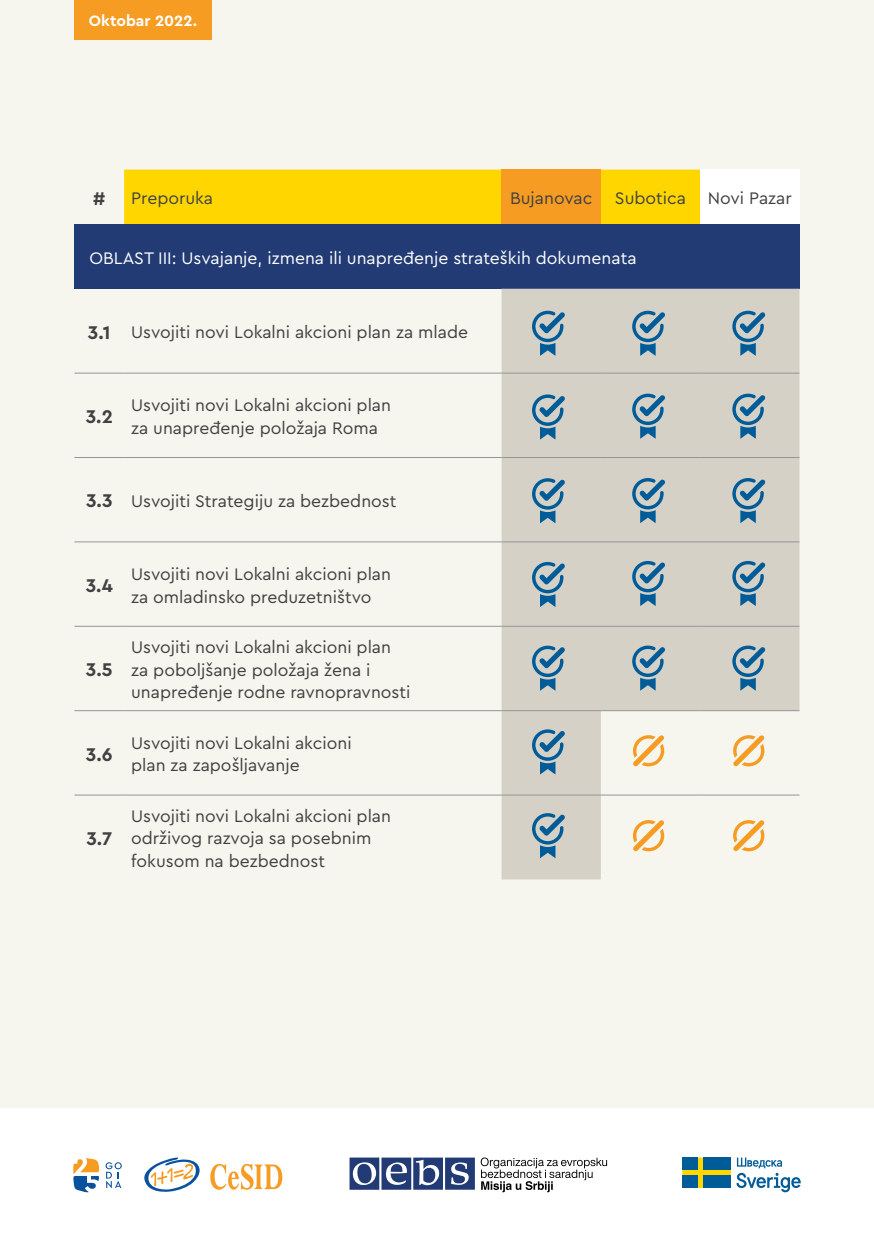
<style>
.page{position:relative;width:874px;height:1241px;background:#fff}
.page>*{position:absolute;margin:0;border:0;box-sizing:border-box;transform-origin:0 0}
.t1{font:700 19.25px "Cera Pro";color:#414042}
.t2{font:17.5px/22.8px "Cera Pro";color:#414042}
.t3{font:17.5px "Cera Pro";color:#fff}
.t4{font:700 15.75px "Cera Pro";color:#fff}
.s1{font-weight:700;font-size:19.25px}
</style>
<div class="page">
<div style="left:0;top:0;width:873px;height:1240px;background:#f6f6ee"></div>
<div style="left:0;top:1108px;width:873px;height:132px;background:#fff"></div>
<svg style="left:480px;top:1157px;width:126px;height:34px"></svg>
<svg style="left:349px;top:1157px;width:125px;height:32px"></svg>
<svg style="left:144px;top:1157px;width:138px;height:35px"></svg>
<svg style="left:105px;top:1162px;width:17px;height:25px"></svg>
<svg style="left:73px;top:1158px;width:26px;height:34px"></svg>
<svg style="left:736px;top:1157px;width:64px;height:34px"></svg>
<svg style="left:682px;top:1157px;width:48px;height:30px"></svg>
<div style="left:682px;top:1157px;width:15px;height:12px;background:#005c98"></div>
<div style="left:703px;top:1157px;width:27px;height:12px;background:#005c98"></div>
<div style="left:682px;top:1175px;width:15px;height:12px;background:#005c98"></div>
<div style="left:703px;top:1175px;width:27px;height:12px;background:#005c98"></div>
<div style="left:74px;top:0;width:137px;height:40px;background:#f69c22"></div>
<div style="left:124px;top:169px;width:575px;height:55px;background:#ffd600"></div>
<div style="left:501px;top:169px;width:99px;height:55px;background:#f69c22"></div>
<div style="left:699px;top:169px;width:100px;height:55px;background:#fff"></div>
<div style="left:74px;top:224px;width:725px;height:65px;background:#223b74"></div>
<svg style="left:501px;top:289px;width:298px;height:590px;fill:#d6d1c6"></svg>
<hr style="left:74px;top:372px;width:50px;height:1px;background:#939598">
<hr style="left:124px;top:372px;width:377px;height:1px;background:#939598">
<hr style="left:501px;top:372px;width:99px;height:1px;background:#939598">
<hr style="left:600px;top:372px;width:99px;height:1px;background:#939598">
<hr style="left:699px;top:372px;width:100px;height:1px;background:#939598">
<hr style="left:74px;top:457px;width:50px;height:1px;background:#939598">
<hr style="left:124px;top:457px;width:377px;height:1px;background:#939598">
<hr style="left:501px;top:457px;width:99px;height:1px;background:#939598">
<hr style="left:600px;top:457px;width:99px;height:1px;background:#939598">
<hr style="left:699px;top:457px;width:100px;height:1px;background:#939598">
<hr style="left:74px;top:541px;width:50px;height:1px;background:#939598">
<hr style="left:124px;top:541px;width:377px;height:1px;background:#939598">
<hr style="left:501px;top:541px;width:99px;height:1px;background:#939598">
<hr style="left:600px;top:541px;width:99px;height:1px;background:#939598">
<hr style="left:699px;top:541px;width:100px;height:1px;background:#939598">
<hr style="left:74px;top:625px;width:50px;height:1px;background:#939598">
<hr style="left:124px;top:625px;width:377px;height:1px;background:#939598">
<hr style="left:501px;top:625px;width:99px;height:1px;background:#939598">
<hr style="left:600px;top:625px;width:99px;height:1px;background:#939598">
<hr style="left:699px;top:625px;width:100px;height:1px;background:#939598">
<hr style="left:74px;top:710px;width:50px;height:1px;background:#939598">
<hr style="left:124px;top:710px;width:377px;height:1px;background:#939598">
<hr style="left:501px;top:710px;width:99px;height:1px;background:#939598">
<hr style="left:600px;top:710px;width:99px;height:1px;background:#939598">
<hr style="left:699px;top:710px;width:100px;height:1px;background:#939598">
<hr style="left:74px;top:794px;width:50px;height:1px;background:#939598">
<hr style="left:124px;top:794px;width:377px;height:1px;background:#939598">
<hr style="left:501px;top:794px;width:99px;height:1px;background:#939598">
<hr style="left:600px;top:794px;width:99px;height:1px;background:#939598">
<hr style="left:699px;top:794px;width:100px;height:1px;background:#939598">
<svg style="left:531px;top:311px;width:34px;height:45px;background:#86a5b4"></svg>
<svg style="left:531px;top:478px;width:34px;height:45px;background:#86a5b4"></svg>
<svg style="left:531px;top:394px;width:34px;height:45px;background:#86a5b4"></svg>
<svg style="left:531px;top:562px;width:34px;height:45px;background:#86a5b4"></svg>
<svg style="left:531px;top:645px;width:34px;height:45px;background:#86a5b4"></svg>
<svg style="left:531px;top:729px;width:34px;height:45px;background:#86a5b4"></svg>
<svg style="left:531px;top:813px;width:34px;height:45px;background:#86a5b4"></svg>
<svg style="left:632px;top:311px;width:33px;height:45px"></svg>
<svg style="left:632px;top:478px;width:33px;height:45px"></svg>
<svg style="left:632px;top:393px;width:33px;height:46px;background:#85a5b4"></svg>
<svg style="left:632px;top:561px;width:33px;height:45px"></svg>
<svg style="left:632px;top:645px;width:33px;height:45px"></svg>
<svg style="left:732px;top:311px;width:33px;height:45px"></svg>
<svg style="left:732px;top:478px;width:33px;height:45px"></svg>
<svg style="left:732px;top:393px;width:33px;height:46px;background:#85a5b4"></svg>
<svg style="left:732px;top:561px;width:33px;height:45px"></svg>
<svg style="left:732px;top:645px;width:33px;height:45px"></svg>
<svg style="left:632px;top:735px;width:32px;height:31px"></svg>
<svg style="left:732px;top:735px;width:32px;height:31px"></svg>
<svg style="left:632px;top:819px;width:32px;height:32px"></svg>
<svg style="left:732px;top:819px;width:32px;height:32px"></svg>
<p class="t4" style="left:89px;top:10px;width:110px">Oktobar 2022.</p>
<p class="t1" style="left:93px;top:185px;width:14px">#</p>
<p class="t2" style="left:131px;top:186px;width:83px">Preporuka</p>
<p class="t2" style="left:509px;top:186px;width:84px">Bujanovac</p>
<p class="t2" style="left:614px;top:186px;width:178px">Subotica Novi Pazar</p>
<p class="t3" style="left:89px;top:246px;width:548px">OBLAST III: Usvajanje, izmena ili unapređenje strateških dokumenata</p>
<p class="t2" style="left:88px;top:320px;width:381px"><span class="s1">3.1</span> Usvojiti novi Lokalni akcioni plan za mlade</p>
<p class="t1" style="left:86px;top:404px;width:29px">3.2</p>
<p class="t2" style="left:131px;top:393px;width:261px">Usvojiti novi Lokalni akcioni plan za unapređenje položaja Roma</p>
<p class="t2" style="left:86px;top:488px;width:312px"><span class="s1">3.3</span> Usvojiti Strategiju za bezbednost</p>
<p class="t1" style="left:86px;top:572px;width:29px">3.4</p>
<p class="t1" style="left:86px;top:657px;width:28px">3.5</p>
<p class="t1" style="left:86px;top:741px;width:28px">3.6</p>
<p class="t1" style="left:86px;top:825px;width:27px">3.7</p>
<p class="t2" style="left:131px;top:561px;width:261px">Usvojiti novi Lokalni akcioni plan za omladinsko preduzetništvo</p>
<p class="t2" style="left:131px;top:634px;width:281px">Usvojiti novi Lokalni akcioni plan za poboljšanje položaja žena i unapređenje rodne ravnopravnosti</p>
<p class="t2" style="left:131px;top:730px;width:222px">Usvojiti novi Lokalni akcioni plan za zapošljavanje</p>
<p class="t2" style="left:131px;top:803px;width:261px">Usvojiti novi Lokalni akcioni plan održivog razvoja sa posebnim fokusom na bezbednost</p>
</div>
